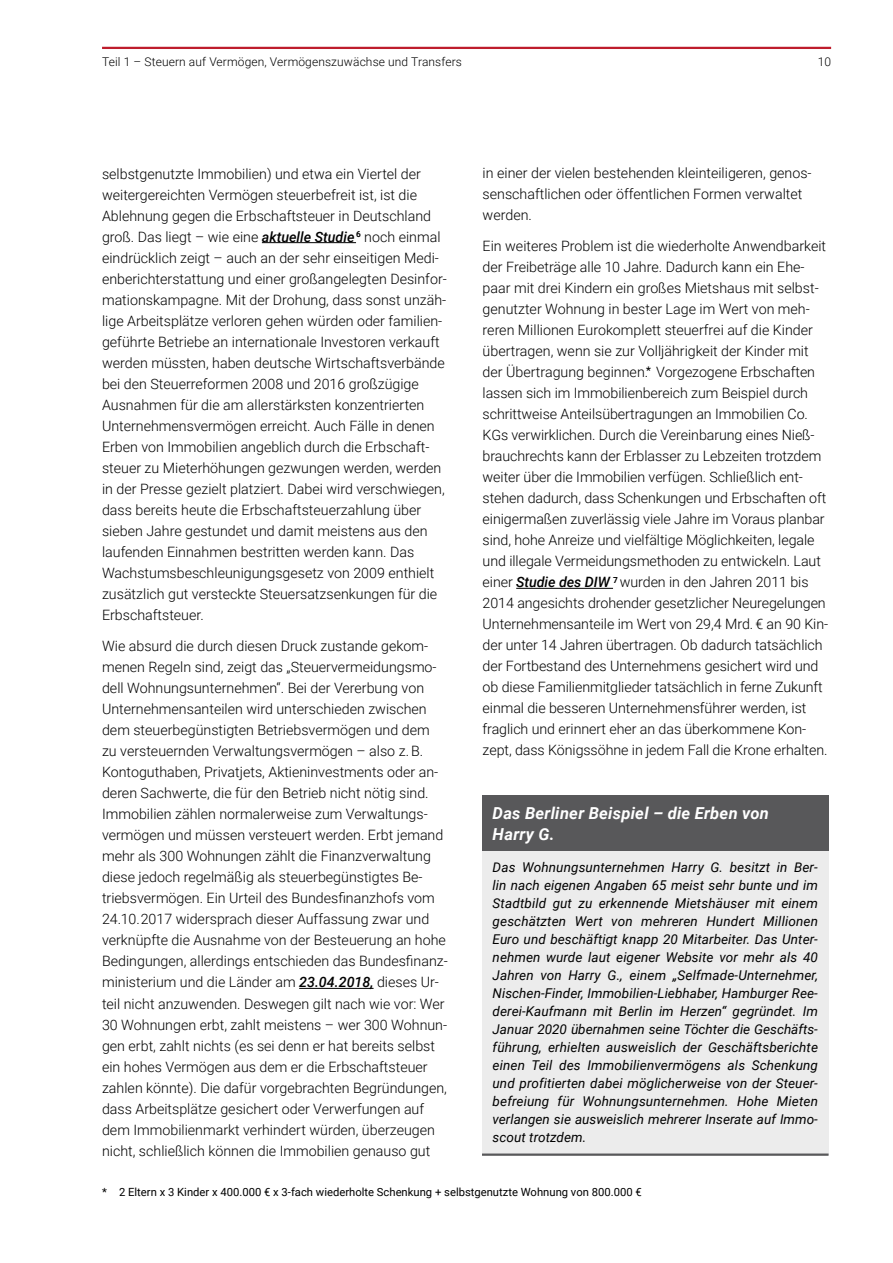
<style>
.page{position:relative;width:893px;height:1263px;background:#fff}
.page>*{position:absolute;margin:0;border:0;box-sizing:border-box;transform-origin:0 0}
.t1{font:italic 700 16.5px/21px "Roboto";letter-spacing:.02em;color:#fff}
.t2{font:300 14.25px/21px "Roboto";color:#000}
.t3{font:italic 13.5px/18px "Roboto";color:#000;text-align:justify}
.t4{font:300 12px "Roboto";letter-spacing:.01em;color:#000}
.t5{font:11.25px "Roboto";color:#000}
.s1{font-weight:500;font-style:italic}
</style>
<div class="page">
<hr style="left:102px;top:47px;width:729px;height:2px;background:#be1d2c">
<hr style="left:262px;top:242px;width:94px;height:1px;background:#000">
<hr style="left:299px;top:988px;width:75px;height:1px;background:#000">
<hr style="left:516px;top:588px;width:97px;height:1px;background:#000">
<div style="left:482px;top:796px;width:347px;height:55px;background:#58585a"></div>
<div style="left:482px;top:851px;width:347px;height:304px;background:#ececec"></div>
<hr style="left:482px;top:1153px;width:347px;height:3px;background:#58585a">
<p class="t4" style="left:102px;top:54px;width:361px">Teil 1 – Steuern auf Vermögen, Vermögenszuwächse und Transfers</p>
<p class="t4" style="left:818px;top:54px;width:15px">10</p>
<p class="t2" style="left:102px;top:162px;width:346px">selbstgenutzte Immobilien) und etwa ein Viertel der weitergereichten Vermögen steuerbefreit ist, ist die Ablehnung gegen die Erbschaftsteuer in Deutschland groß. Das liegt – wie eine <span class="s1">aktuelle Studie</span> <sup>6</sup> noch einmal eindrücklich zeigt – auch an der sehr einseitigen Medi&shy;enberichterstattung und einer großangelegten Desinfor&shy;mationskampagne. Mit der Drohung, dass sonst unzäh&shy;lige Arbeitsplätze verloren gehen würden oder familien&shy;geführte Betriebe an internationale Investoren verkauft werden müssten, haben deutsche Wirtschaftsverbände bei den Steuerreformen 2008 und 2016 großzügige Ausnahmen für die am allerstärksten konzentrierten Unternehmensvermögen erreicht. Auch Fälle in denen Erben von Immobilien angeblich durch die Erbschaft&shy;steuer zu Mieterhöhungen gezwungen werden, werden in der Presse gezielt platziert. Dabei wird verschwiegen, dass bereits heute die Erbschaftsteuerzahlung über sieben Jahre gestundet und damit meistens aus den laufenden Einnahmen bestritten werden kann. Das Wachstumsbeschleunigungsgesetz von 2009 enthielt zusätzlich gut versteckte Steuersatzsenkungen für die Erbschaftsteuer.</p>
<p class="t2" style="left:102px;top:635px;width:347px">Wie absurd die durch diesen Druck zustande gekom&shy;menen Regeln sind, zeigt das „Steuervermeidungsmo&shy;dell Wohnungsunternehmen“. Bei der Vererbung von Unternehmensanteilen wird unterschieden zwischen dem steuerbegünstigten Betriebsvermögen und dem zu versteuernden Verwaltungsvermögen – also z. B.<br>Kontoguthaben, Privatjets, Aktieninvestments oder an&shy;deren Sachwerte, die für den Betrieb nicht nötig sind.<br>Immobilien zählen normalerweise zum Verwaltungs&shy;vermögen und müssen versteuert werden. Erbt jemand mehr als 300 Wohnungen zählt die Finanzverwaltung diese jedoch regelmäßig als steuerbegünstigtes Be&shy;triebsvermögen. Ein Urteil des Bundesfinanzhofs vom 24.10.2017 widersprach dieser Auffassung zwar und verknüpfte die Ausnahme von der Besteuerung an hohe Bedingungen, allerdings entschieden das Bundesfinanz&shy;ministerium und die Länder am <span class="s1">23.04.2018,</span> dieses Ur&shy;teil nicht anzuwenden. Deswegen gilt nach wie vor: Wer 30 Wohnungen erbt, zahlt meistens – wer 300 Wohnun&shy;gen erbt, zahlt nichts (es sei denn er hat bereits selbst ein hohes Vermögen aus dem er die Erbschaftsteuer zahlen könnte). Die dafür vorgebrachten Begründungen, dass Arbeitsplätze gesichert oder Verwerfungen auf dem Immobilienmarkt verhindert würden, überzeugen nicht, schließlich können die Immobilien genauso gut</p>
<p class="t2" style="left:483px;top:161px;width:331px">in einer der vielen bestehenden kleinteiligeren, genos&shy;senschaftlichen oder öffentlichen Formen verwaltet werden.</p>
<p class="t2" style="left:483px;top:235px;width:347px">Ein weiteres Problem ist die wiederholte Anwendbarkeit der Freibeträge alle 10 Jahre. Dadurch kann ein Ehe&shy;paar mit drei Kindern ein großes Mietshaus mit selbst&shy;genutzter Wohnung in bester Lage im Wert von meh&shy;reren Millionen Eurokomplett steuerfrei auf die Kinder übertragen, wenn sie zur Volljährigkeit der Kinder mit der Übertragung beginnen.<sup>*</sup> Vorgezogene Erbschaften lassen sich im Immobilienbereich zum Beispiel durch schrittweise Anteilsübertragungen an Immobilien Co.<br>KGs verwirklichen. Durch die Vereinbarung eines Nieß&shy;brauchrechts kann der Erblasser zu Lebzeiten trotzdem weiter über die Immobilien verfügen. Schließlich ent&shy;stehen dadurch, dass Schenkungen und Erbschaften oft einigermaßen zuverlässig viele Jahre im Voraus planbar sind, hohe Anreize und vielfältige Möglichkeiten, legale und illegale Vermeidungsmethoden zu entwickeln. Laut einer <span class="s1">Studie des DIW</span> <sup>7</sup> wurden in den Jahren 2011 bis 2014 angesichts drohender gesetzlicher Neuregelungen Unternehmensanteile im Wert von 29,4 Mrd. € an 90 Kin&shy;der unter 14 Jahren übertragen. Ob dadurch tatsächlich der Fortbestand des Unternehmens gesichert wird und ob diese Familienmitglieder tatsächlich in ferne Zukunft einmal die besseren Unternehmensführer werden, ist fraglich und erinnert eher an das überkommene Kon&shy;zept, dass Königssöhne in jedem Fall die Krone erhalten.</p>
<p class="t1" style="left:493px;top:802px;width:278px">Das Berliner Beispiel – die Erben von<br>Harry G.</p>
<p class="t3" style="left:493px;top:857px;width:327px">Das Wohnungsunternehmen Harry G. besitzt in Ber&shy;lin nach eigenen Angaben 65 meist sehr bunte und im Stadtbild gut zu erkennende Mietshäuser mit einem geschätzten Wert von mehreren Hundert Millionen Euro und beschäftigt knapp 20 Mitarbeiter. Das Unter&shy;nehmen wurde laut eigener Website vor mehr als 40<br>Jahren von Harry G., einem „Selfmade-Unternehmer, Nischen-Finder, Immobilien-Liebhaber, Hamburger Ree&shy;derei-Kaufmann mit Berlin im Herzen“ gegründet. Im Januar 2020 übernahmen seine Töchter die Geschäfts&shy;führung, erhielten ausweislich der Geschäftsberichte einen Teil des Immobilienvermögens als Schenkung und profitierten dabei möglicherweise von der Steuer&shy;befreiung für Wohnungsunternehmen. Hohe Mieten verlangen sie ausweislich mehrerer Inserate auf Immo&shy;scout trotzdem.</p>
<p class="t5" style="left:102px;top:1184px;width:541px">* 2 Eltern x 3 Kinder x 400.000 € x 3-fach wiederholte Schenkung + selbstgenutzte Wohnung von 800.000 €</p>
</div>
